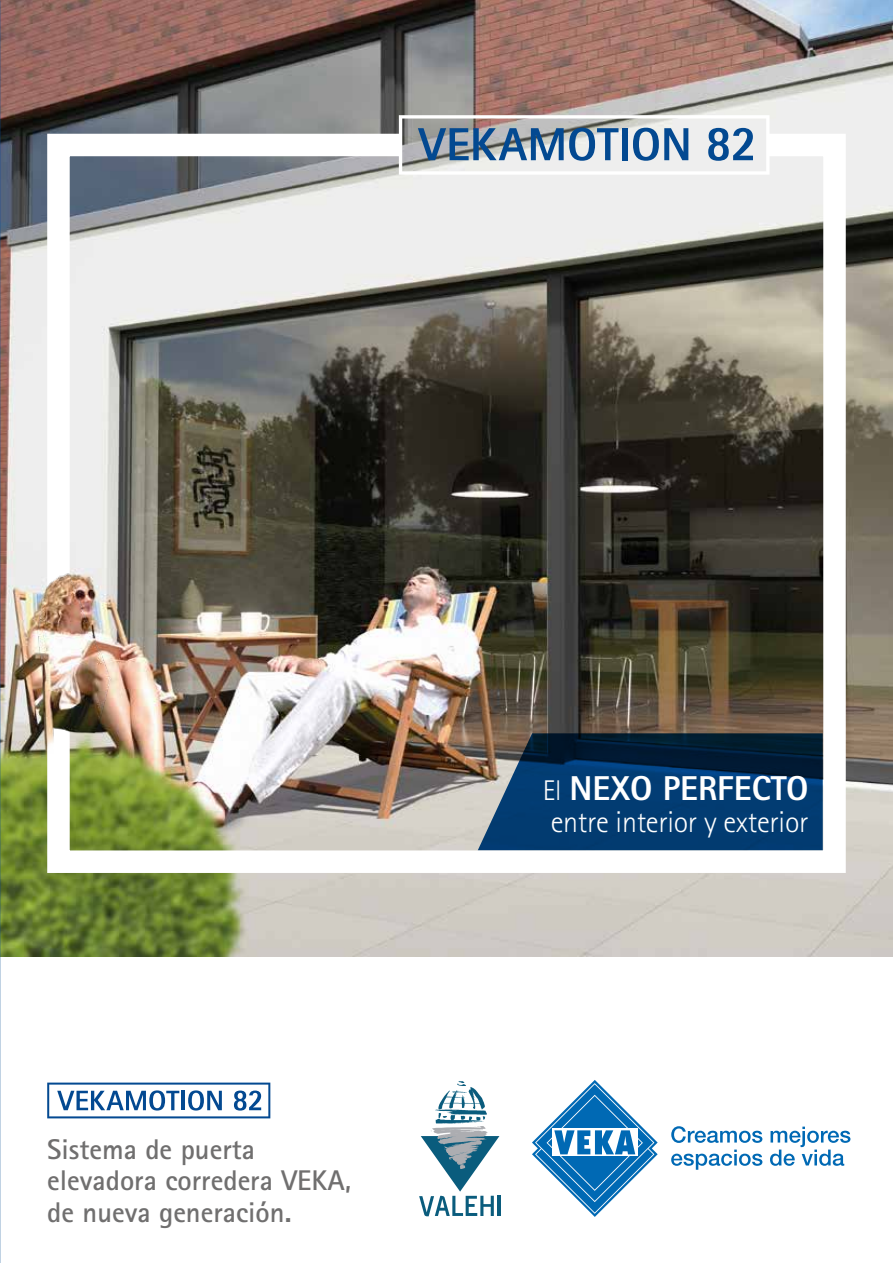
<style>
.page{position:relative;width:893px;height:1263px;background:#fff}
.page>*{position:absolute;margin:0;border:0;box-sizing:border-box;transform-origin:0 0}
.t1{font:800 34.5px "Rotis Sans Serif";color:#fff}
.t2{font:300 30px "Rotis Sans Serif";letter-spacing:-.01em;color:#fff}
.t3{font:700 28.5px/31.5px "Rotis Sans Serif Std";color:#706f6f}
.s1{font-weight:300;font-size:28.5px}
</style>
<div class="page">
<svg style="left:47px;top:1082px;width:223px;height:36px"></svg>
<img style="left:0;top:0;width:893px;height:956px">
<svg style="left:399px;top:115px;width:370px;height:7px"></svg>
<img style="left:36px;top:122px;width:821px;height:762px">
<img style="left:21px;top:555px;width:179px;height:202px">
<svg style="left:532px;top:1080px;width:126px;height:137px"></svg>
<svg style="left:671px;top:1126px;width:179px;height:44px"></svg>
<img style="left:435px;top:1081px;width:52px;height:43px">
<img style="left:431px;top:1126px;width:57px;height:10px">
<svg style="left:419px;top:1136px;width:80px;height:80px"></svg>
<hr style="left:498px;top:1196px;width:3px;height:20px;background:#0a5c7d">
<p class="t3" style="left:47px;top:1133px;width:305px">Sistema de puerta elevadora corredera VEKA, de nueva generación.</p>
<p class="t1" style="left:543px;top:767px;width:267px"><span class="s1">El</span> NEXO PERFECTO</p>
<p class="t2" style="left:551px;top:805px;width:259px">entre interior y exterior</p>
</div>
